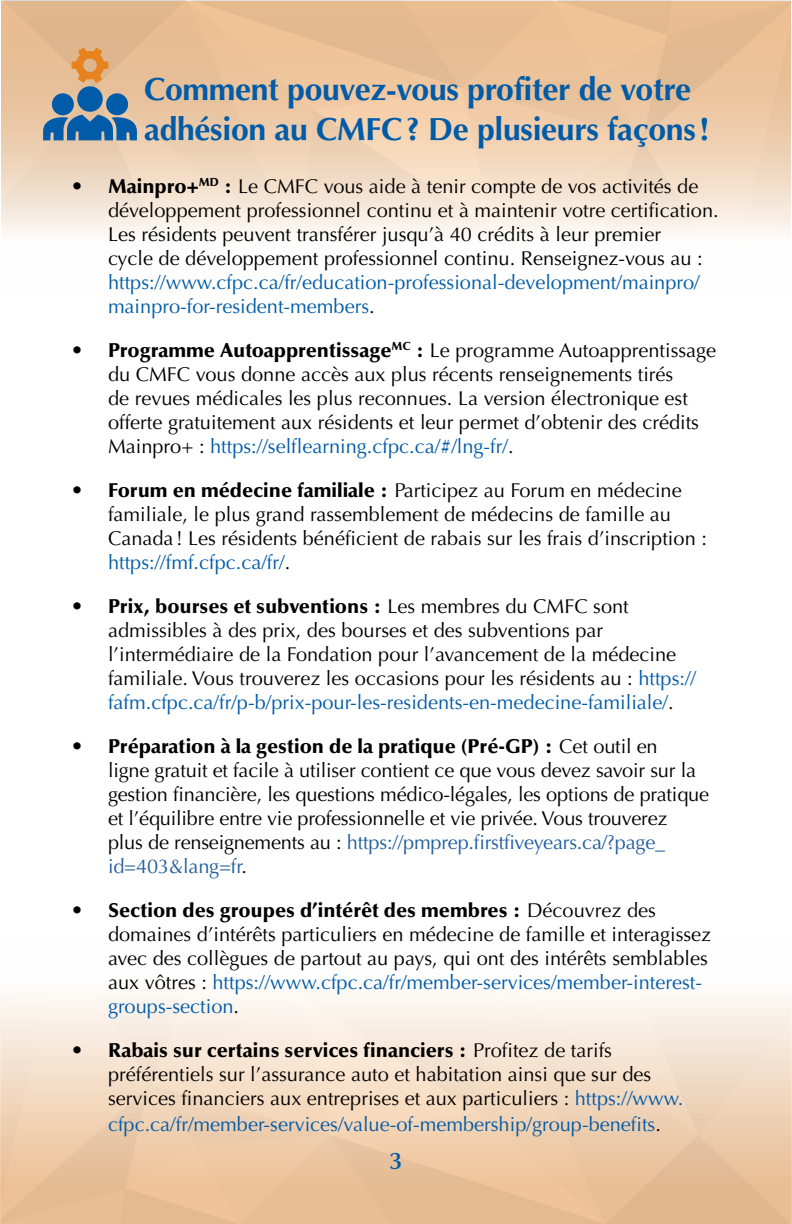
<style>
.page{position:relative;width:792px;height:1224px;background:#fff}
.page>*{position:absolute;margin:0;border:0;box-sizing:border-box;transform-origin:0 0}
.t1{font:700 32px/40px "Optima";letter-spacing:-.01em;color:#005ba8}
.t2{font:600 24px "Optima";color:#005ba8}
.t3{font:20px/24px "Optima";color:#000}
.t4{font:20px "Optima";color:#005ba8}
.s1{font-weight:900}
.s2{color:#005ba8}
.s3{color:#215e9e}
.s4{color:#000}
</style>
<div class="page">
<div style="left:0;top:961px;width:792px;height:263px;background:linear-gradient(to bottom,#fff,#e5b585)"></div>
<svg style="left:1px;top:0;width:790px;height:235px;background:#eacdaf"></svg>
<div style="left:77px;top:86px;width:26px;height:26px;background:#005ba8;border-radius:50%"></div>
<h1 class="t1" style="left:144px;top:70px;width:567px">Comment pouvez-vous profiter de votre adhésion au CMFC? De plusieurs façons!</h1>
<p class="t3" style="left:108px;top:174px;width:612px;text-indent:-36px"><span class="s1">• Mainpro+</span><sup>MD</sup> <span class="s1">:</span> Le CMFC vous aide à tenir compte de vos activités de développement professionnel continu et à maintenir votre certification.<br>Les résidents peuvent transférer jusqu’à 40 crédits à leur premier<br>cycle de développement professionnel continu. Renseignez-vous au : <span class="s2">https://www.cfpc.ca/fr/education-professional-development/mainpro/ mainpro-for-resident-members</span>.</p>
<p class="t3" style="left:108px;top:338px;width:610px;text-indent:-36px"><span class="s1">• Programme Autoapprentissage</span><sup>MC</sup> <span class="s1">:</span> Le programme Autoapprentissage du CMFC vous donne accès aux plus récents renseignements tirés<br>de revues médicales les plus reconnues. La version électronique est offerte gratuitement aux résidents et leur permet d’obtenir des crédits Mainpro+ : <span class="s2">https://selflearning.cfpc.ca/#/lng-fr/</span>.</p>
<p class="t3" style="left:108px;top:478px;width:600px;text-indent:-36px"><span class="s1">• Forum en médecine familiale :</span> Participez au Forum en médecine familiale, le plus grand rassemblement de médecins de famille au Canada! Les résidents bénéficient de rabais sur les frais d’inscription : <span class="s2">https://fmf.cfpc.ca/fr/</span>.</p>
<p class="t3" style="left:108px;top:594px;width:590px;text-indent:-36px"><span class="s1">• Prix, bourses et subventions :</span> Les membres du CMFC sont admissibles à des prix, des bourses et des subventions par l’intermédiaire de la Fondation pour l’avancement de la médecine familiale. Vous trouverez les occasions pour les résidents au : <span class="s2">https:// fafm.cfpc.ca/fr/p-b/prix-pour-les-residents-en-medecine-familiale/</span>.</p>
<p class="t3" style="left:108px;top:734px;width:603px;text-indent:-36px"><span class="s1">• Préparation à la gestion de la pratique (Pré-GP) :</span> Cet outil en<br>ligne gratuit et facile à utiliser contient ce que vous devez savoir sur la gestion financière, les questions médico-légales, les options de pratique et l’équilibre entre vie professionnelle et vie privée. Vous trouverez<br>plus de renseignements au : <span class="s3">https://pmprep.firstfiveyears.ca/?page_ id=403&amp;lang=fr</span>.</p>
<p class="t3" style="left:108px;top:898px;width:605px;text-indent:-36px"><span class="s1">• Section des groupes d’intérêt des membres :</span> Découvrez des domaines d’intérêts particuliers en médecine de famille et interagissez avec des collègues de partout au pays, qui ont des intérêts semblables aux vôtres : <span class="s2">https://www.cfpc.ca/fr/member-services/member-interest&shy;groups-section</span>.</p>
<p class="t3" style="left:108px;top:1038px;width:577px;text-indent:-36px"><span class="s1">• Rabais sur certains services financiers :</span> Profitez de tarifs préférentiels sur l’assurance auto et habitation ainsi que sur des services financiers aux entreprises et aux particuliers : <span class="s2">https://www.</span></p>
<p class="t4" style="left:108px;top:1112px;width:554px">cfpc.ca/fr/member-services/value-of-membership/group-benefits<span class="s4">.</span></p>
<p class="t2" style="left:390px;top:1147px;width:14px">3</p>
</div>
